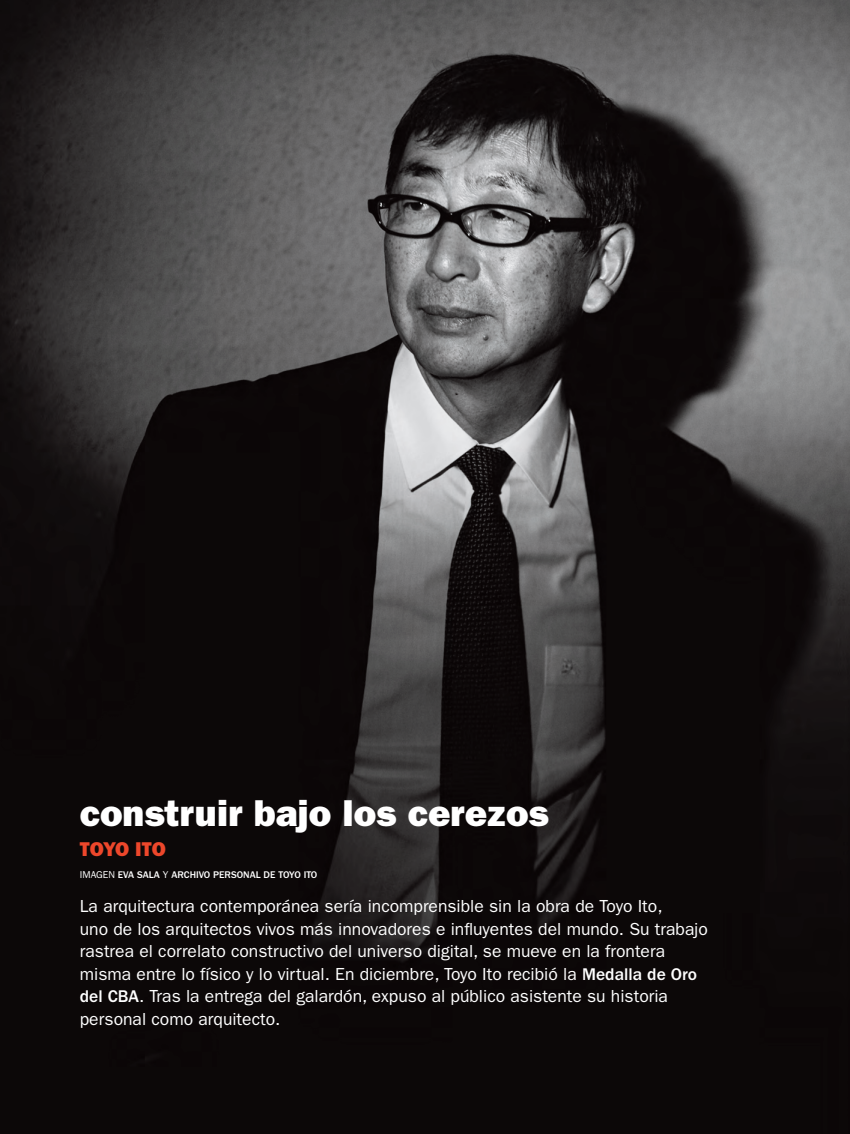
<style>
.page{position:relative;width:850px;height:1134px;background:#fff}
.page>*{position:absolute;margin:0;border:0;box-sizing:border-box;transform-origin:0 0}
.t1{font:37.5px "ITC Franklin Gothic Std Hvy";color:#fff}
.t2{font:20px "ITC Franklin Gothic Std Hvy";color:#ed472b}
.t3{font:17.5px/22.5px "ITC Franklin Gothic Std";color:#fff}
.t4{font:500 10px "ITC Franklin Gothic Std";color:#fff}
.s1{font-weight:400}
.s2{font-weight:500}
</style>
<div class="page">
<img style="left:0;top:0;width:850px;height:1133px">
<h1 class="t1" style="left:80px;top:799px;width:470px">construir bajo los cerezos</h1>
<p class="t2" style="left:80px;top:841px;width:87px">TOYO ITO</p>
<p class="t4" style="left:80px;top:871px;width:239px"><span class="s1">IMAGEN</span> EVA SALA <span class="s1">Y</span> ARCHIVO PERSONAL DE TOYO ITO</p>
<p class="t3" style="left:80px;top:896px;width:629px">La arquitectura contemporánea sería incomprensible sin la obra de Toyo Ito,<br>uno de los arquitectos vivos más innovadores e influyentes del mundo. Su trabajo rastrea el correlato constructivo del universo digital, se mueve en la frontera misma entre lo físico y lo virtual. En diciembre, Toyo Ito recibió la <span class="s2">Medalla de Oro del CBA</span>. Tras la entrega del galardón, expuso al público asistente su historia personal como arquitecto.</p>
</div>
